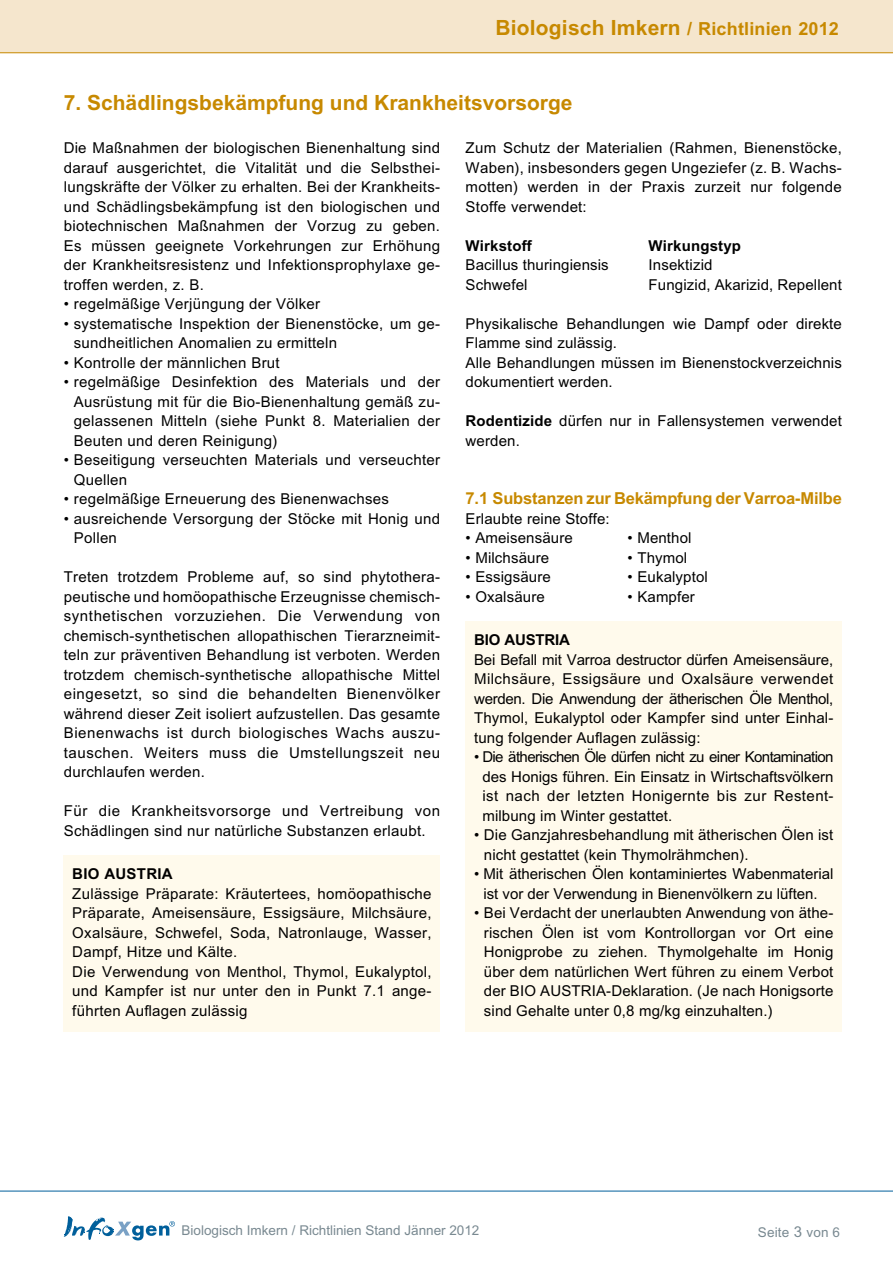
<style>
.page{position:relative;width:893px;height:1263px;background:#fff}
.page>*{position:absolute;margin:0;border:0;box-sizing:border-box;transform-origin:0 0}
.t1{font:700 21px "M Arial";color:#c78900}
.t2{font:700 16.5px "M Arial";letter-spacing:-.01em;color:#c78900}
.t3{font:15px/19.5px "M Arial";letter-spacing:.02em;color:#000}
.t4{font:15px/19.5px "M Arial";color:#000;text-align:center}
.t5{font:700 15px "M Arial";letter-spacing:.01em;color:#000}
.t6{font:700 15px "M Arial";letter-spacing:-.01em;color:#000}
.t7{font:13.5px "M Arial";color:#798991}
.s1{font-size:18px}
.s2{font-weight:700}
.s3{font-size:15px}
</style>
<div class="page">
<div style="left:0;top:0;width:893px;height:53px;background:#f5e6cd"></div>
<svg style="left:64px;top:1216px;width:111px;height:24px"></svg>
<hr style="left:0;top:1191px;width:893px;height:1px;background:#005f9b">
<div style="left:466px;top:621px;width:376px;height:411px;background:#fffaec"></div>
<div style="left:64px;top:855px;width:376px;height:177px;background:#fffaec"></div>
<h1 class="t1" style="left:495px;top:16px;width:345px">Biologisch Imkern <span class="s1">/ Richtlinien 2012</span></h1>
<h1 class="t1" style="left:64px;top:91px;width:510px">7. Schädlingsbekämpfung und Krankheitsvorsorge</h1>
<p class="t3" style="left:64px;top:138px;width:378px;text-align:justify">Die Maßnahmen der biologischen Bienenhaltung sind darauf ausgerichtet, die Vitalität und die Selbsthei&shy;lungskräfte der Völker zu erhalten. Bei der Krankheits&shy;und Schädlingsbekämpfung ist den biologischen und biotechnischen Maßnahmen der Vorzug zu geben.<br>Es müssen geeignete Vorkehrungen zur Erhöhung der Krankheitsresistenz und Infektionsprophylaxe ge&shy;troffen werden, z. B.</p>
<p class="t3" style="left:64px;top:294px;width:258px">• regelmäßige Verjüngung der Völker</p>
<p class="t3" style="left:74px;top:314px;width:368px;text-indent:-10px">• systematische Inspektion der Bienenstöcke, um ge&shy;sundheitlichen Anomalien zu ermitteln</p>
<p class="t3" style="left:64px;top:353px;width:218px">• Kontrolle der männlichen Brut</p>
<p class="t3" style="left:74px;top:372px;width:368px;text-align:justify;text-indent:-10px">• regelmäßige Desinfektion des Materials und der Ausrüstung mit für die Bio-Bienenhaltung gemäß zu&shy;gelassenen Mitteln (siehe Punkt 8. Materialien der Beuten und deren Reinigung)</p>
<p class="t3" style="left:74px;top:450px;width:368px;text-indent:-10px">• Beseitigung verseuchten Materials und verseuchter<br>Quellen</p>
<p class="t3" style="left:64px;top:489px;width:327px">• regelmäßige Erneuerung des Bienenwachses</p>
<p class="t3" style="left:74px;top:509px;width:368px;text-indent:-10px">• ausreichende Versorgung der Stöcke mit Honig und<br>Pollen</p>
<p class="t3" style="left:64px;top:567px;width:378px">Treten trotzdem Probleme auf, so sind phytothera-- peutische und homöopathische Erzeugnisse chemisch&shy;synthetischen vorzuziehen. Die Verwendung von chemisch-synthetischen allopathischen Tierarzneimit&shy;teln zur präventiven Behandlung ist verboten. Werden trotzdem chemisch-synthetische allopathische Mittel eingesetzt, so sind die behandelten Bienenvölker während dieser Zeit isoliert aufzustellen. Das gesamte Bienenwachs ist durch biologisches Wachs auszu&shy;tauschen. Weiters muss die Umstellungszeit neu durchlaufen werden.</p>
<p class="t3" style="left:64px;top:801px;width:378px">Für die Krankheitsvorsorge und Vertreibung von<br>Schädlingen sind nur natürliche Substanzen erlaubt.</p>
<p class="t5" style="left:72px;top:865px;width:102px">BIO AUSTRIA</p>
<p class="t3" style="left:72px;top:884px;width:361px">Zulässige Präparate: Kräutertees, homöopathische Präparate, Ameisensäure, Essigsäure, Milchsäure, Oxalsäure, Schwefel, Soda, Natronlauge, Wasser, Dampf, Hitze und Kälte.<br>Die Verwendung von Menthol, Thymol, Eukalyptol, und Kampfer ist nur unter den in Punkt 7.1 ange&shy;führten Auflagen zulässig</p>
<p class="t3" style="left:466px;top:138px;width:378px;text-align:justify">Zum Schutz der Materialien (Rahmen, Bienenstöcke, Waben), insbesonders gegen Ungeziefer (z. B. Wachs&shy;motten) werden in der Praxis zurzeit nur folgende Stoffe verwendet:</p>
<p class="t5" style="left:466px;top:237px;width:68px">Wirkstoff</p>
<p class="t5" style="left:649px;top:237px;width:94px">Wirkungstyp</p>
<p class="t3" style="left:466px;top:255px;width:145px">Bacillus thuringiensis</p>
<p class="t3" style="left:649px;top:255px;width:65px">Insektizid</p>
<p class="t3" style="left:466px;top:275px;width:63px">Schwefel</p>
<p class="t3" style="left:649px;top:275px;width:195px">Fungizid, Akarizid, Repellent</p>
<p class="t3" style="left:466px;top:314px;width:378px">Physikalische Behandlungen wie Dampf oder direkte Flamme sind zulässig.<br>Alle Behandlungen müssen im Bienenstockverzeichnis dokumentiert werden.</p>
<p class="t3" style="left:466px;top:411px;width:378px"><span class="s2">Rodentizide</span> dürfen nur in Fallensystemen verwendet werden.</p>
<p class="t2" style="left:466px;top:489px;width:378px">7.1 Substanzen zur Bekämpfung der Varroa-Milbe</p>
<p class="t3" style="left:466px;top:509px;width:146px">Erlaubte reine Stoffe:</p>
<p class="t3" style="left:466px;top:528px;width:109px">• Ameisensäure</p>
<p class="t3" style="left:628px;top:528px;width:65px">• Menthol</p>
<p class="t3" style="left:466px;top:548px;width:85px">• Milchsäure</p>
<p class="t3" style="left:628px;top:548px;width:61px">• Thymol</p>
<p class="t3" style="left:466px;top:567px;width:87px">• Essigsäure</p>
<p class="t3" style="left:628px;top:567px;width:82px">• Eukalyptol</p>
<p class="t3" style="left:466px;top:587px;width:81px">• Oxalsäure</p>
<p class="t3" style="left:628px;top:587px;width:69px">• Kampfer</p>
<p class="t6" style="left:474px;top:631px;width:97px">BIO AUSTRIA</p>
<p class="t3" style="left:474px;top:650px;width:361px;text-align:justify">Bei Befall mit Varroa destructor dürfen Ameisensäure, Milchsäure, Essigsäure und Oxalsäure verwendet werden. Die Anwendung der ätherischen Öle Menthol, Thymol, Eukalyptol oder Kampfer sind unter Einhal&shy;tung folgender Auflagen zulässig:</p>
<p class="t3" style="left:482px;top:747px;width:353px;text-align:justify;text-indent:-8px">• Die ätherischen Öle dürfen nicht zu einer Kontamination des Honigs führen. Ein Einsatz in Wirtschaftsvölkern ist nach der letzten Honigernte bis zur Restent&shy;milbung im Winter gestattet.</p>
<p class="t3" style="left:484px;top:825px;width:351px;text-indent:-10px">• Die Ganzjahresbehandlung mit ätherischen Ölen ist nicht gestattet (kein Thymolrähmchen).</p>
<p class="t4" style="left:474px;top:864px;width:361px">• Mit ätherischen Ölen kontaminiertes Wabenmaterial ist vor der Verwendung in Bienenvölkern zu lüften.</p>
<p class="t3" style="left:484px;top:903px;width:351px;text-align:justify;text-indent:-10px">• Bei Verdacht der unerlaubten Anwendung von äthe&shy;rischen Ölen ist vom Kontrollorgan vor Ort eine Honigprobe zu ziehen. Thymolgehalte im Honig über dem natürlichen Wert führen zu einem Verbot der BIO AUSTRIA-Deklaration. (Je nach Honigsorte sind Gehalte unter 0,8 mg/kg einzuhalten.)</p>
<p class="t7" style="left:182px;top:1223px;width:299px">Biologisch Imkern / Richtlinien Stand Jänner 2012</p>
<p class="t7" style="left:758px;top:1224px;width:84px">Seite <span class="s3">3</span> von 6</p>
</div>
